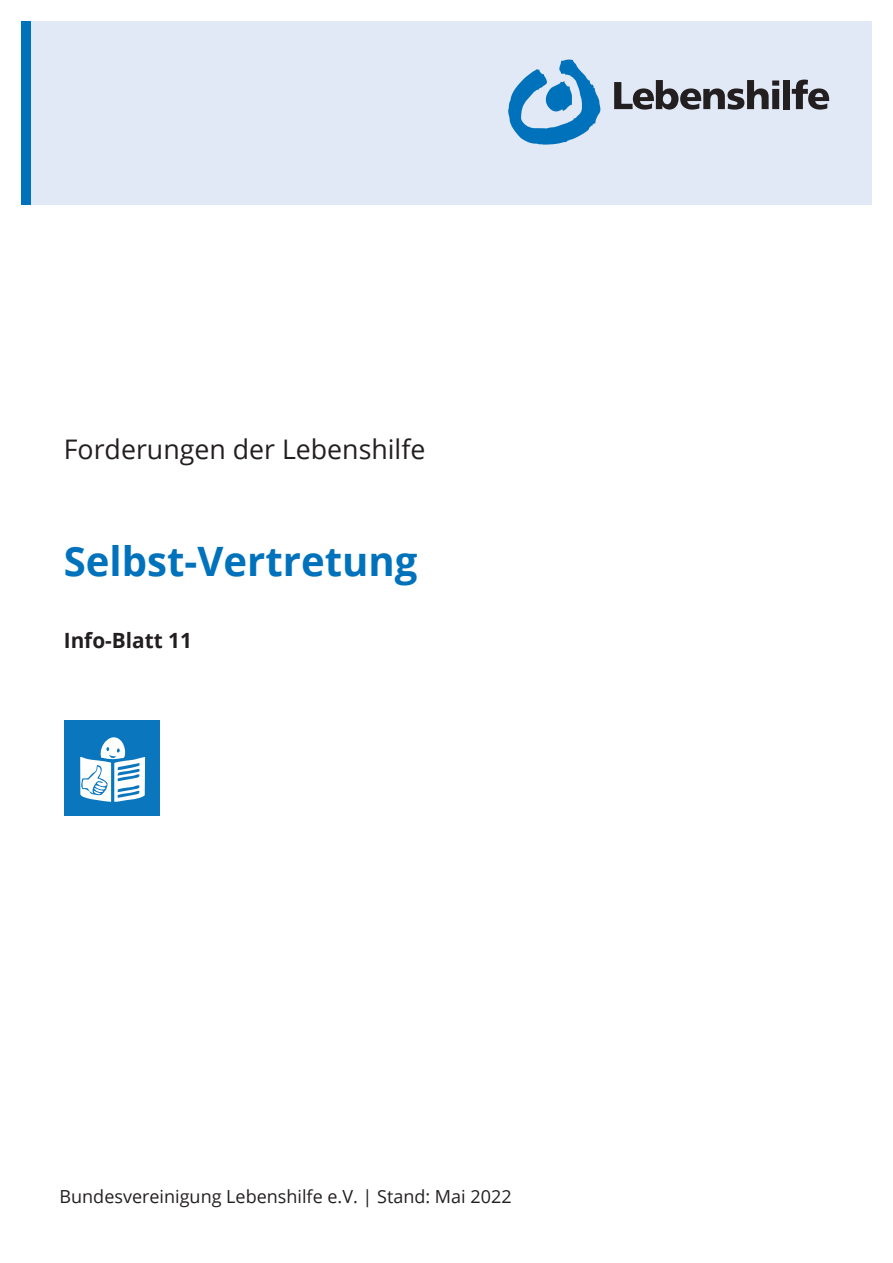
<style>
.page{position:relative;width:893px;height:1263px;background:#fff}
.page>*{position:absolute;margin:0;border:0;box-sizing:border-box;transform-origin:0 0}
.t1{font:700 40.5px "Open Sans";color:#0072bc}
.t2{font:27px "Open Sans";color:#231f20}
.t3{font:700 21px "Open Sans";color:#231f20}
.t4{font:18px "Open Sans";color:#231f20}
</style>
<div class="page">
<div style="left:64px;top:720px;width:95px;height:95px;background:#0976bd"></div>
<svg style="left:80px;top:737px;width:65px;height:65px"></svg>
<div style="left:31px;top:21px;width:841px;height:184px;background:#e1e9f6"></div>
<div style="left:21px;top:21px;width:10px;height:184px;background:#0072bc"></div>
<svg style="left:508px;top:60px;width:93px;height:85px"></svg>
<svg style="left:614px;top:79px;width:216px;height:31px"></svg>
<h2 class="t2" style="left:64px;top:430px;width:363px">Forderungen der Lebenshilfe</h2>
<h1 class="t1" style="left:64px;top:533px;width:355px">Selbst-Vertretung</h1>
<p class="t3" style="left:64px;top:626px;width:130px">Info-Blatt 11</p>
<p class="t4" style="left:60px;top:1184px;width:454px">Bundesvereinigung Lebenshilfe e.V. | Stand: Mai 2022</p>
</div>
